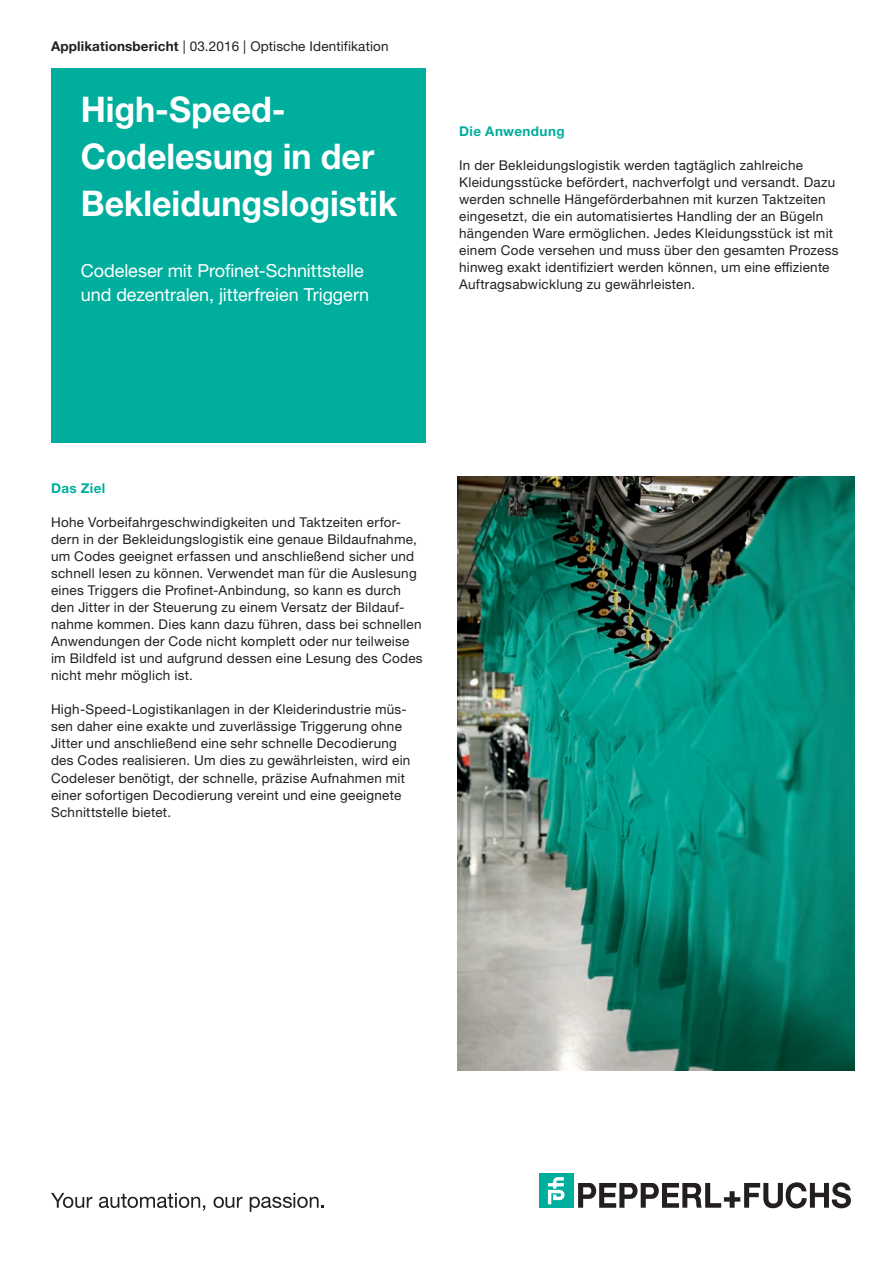
<style>
.page{position:relative;width:893px;height:1263px;background:#fff}
.page>*{position:absolute;margin:0;border:0;box-sizing:border-box;transform-origin:0 0}
.t1{font:700 35.4px/46.8px "Helvetica Neue LTW1 G";color:#fff;scale:.96 1}
.t2{font:18px/24.3px "Helvetica Neue LTW1 G";letter-spacing:-.005em;color:#fff}
.t3{font:13.5px/17px "Helvetica Neue LTW1 G";letter-spacing:.02em;color:#231f20}
.t4{font:700 13.5px "Helvetica Neue LTW1 G";letter-spacing:.03em;color:#00ae9d}
.s1{font-weight:700}
</style>
<div class="page">
<div style="left:51px;top:68px;width:374px;height:374px;background:#00ae9d"></div>
<img style="left:458px;top:476px;width:396px;height:594px">
<svg style="left:578px;top:1182px;width:273px;height:26px"></svg>
<div style="left:539px;top:1174px;width:34px;height:34px;background:#00ae9d"></div>
<svg style="left:548px;top:1177px;width:17px;height:27px"></svg>
<svg style="left:51px;top:1193px;width:41px;height:15px"></svg>
<svg style="left:99px;top:1193px;width:106px;height:18px"></svg>
<svg style="left:213px;top:1197px;width:30px;height:11px"></svg>
<svg style="left:250px;top:1193px;width:74px;height:19px"></svg>
<p class="t3" style="left:51px;top:38px;width:339px"><span class="s1">Applikationsbericht</span> | 03.2016 | Optische Identifikation</p>
<h1 class="t1" style="left:81px;top:86px;width:331px">High-Speed-<br>Codelesung in der<br>Bekleidungslogistik</h1>
<h2 class="t2" style="left:81px;top:258px;width:290px">Codeleser mit Profinet-Schnittstelle und dezentralen, jitterfreien Triggern</h2>
<p class="t4" style="left:459px;top:123px;width:107px">Die Anwendung</p>
<p class="t3" style="left:459px;top:157px;width:381px">In der Bekleidungslogistik werden tagtäglich zahlreiche Kleidungsstücke befördert, nachverfolgt und versandt. Dazu werden schnelle Hängeförderbahnen mit kurzen Taktzeiten eingesetzt, die ein automatisiertes Handling der an Bügeln hängenden Ware ermöglichen. Jedes Kleidungsstück ist mit einem Code versehen und muss über den gesamten Prozess hinweg exakt identifiziert werden können, um eine effiziente Auftragsabwicklung zu gewährleisten.</p>
<p class="t4" style="left:51px;top:480px;width:56px">Das Ziel</p>
<p class="t3" style="left:51px;top:514px;width:373px">Hohe Vorbeifahrgeschwindigkeiten und Taktzeiten erfor&shy;dern in der Bekleidungslogistik eine genaue Bildaufnahme, um Codes geeignet erfassen und anschließend sicher und schnell lesen zu können. Verwendet man für die Auslesung eines Triggers die Profinet-Anbindung, so kann es durch den Jitter in der Steuerung zu einem Versatz der Bildauf&shy;nahme kommen. Dies kann dazu führen, dass bei schnellen Anwendungen der Code nicht komplett oder nur teilweise im Bildfeld ist und aufgrund dessen eine Lesung des Codes nicht mehr möglich ist.</p>
<p class="t3" style="left:51px;top:701px;width:361px">High-Speed-Logistikanlagen in der Kleiderindustrie müs&shy;sen daher eine exakte und zuverlässige Triggerung ohne Jitter und anschließend eine sehr schnelle Decodierung des Codes realisieren. Um dies zu gewährleisten, wird ein Codeleser benötigt, der schnelle, präzise Aufnahmen mit einer sofortigen Decodierung vereint und eine geeignete Schnittstelle bietet.</p>
</div>
